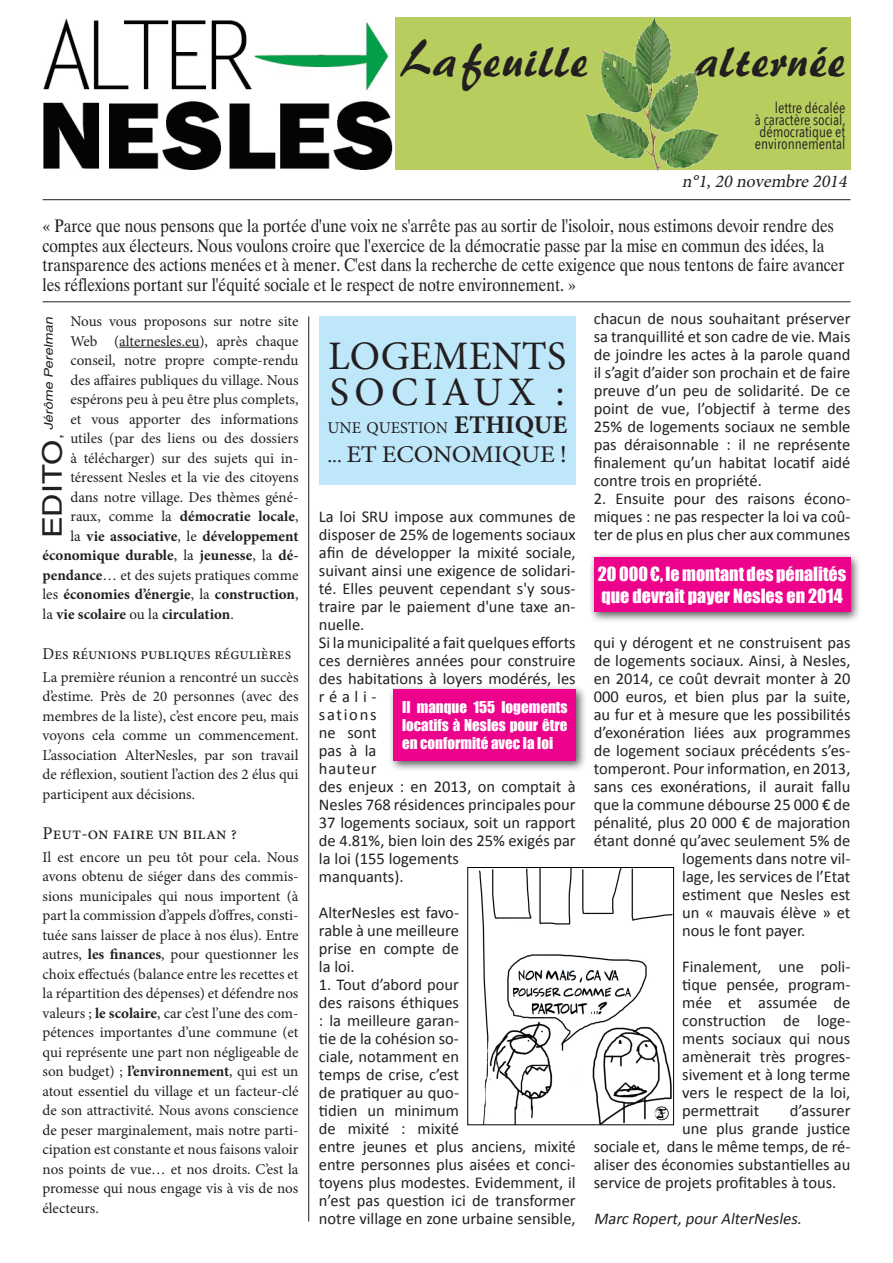
<style>
.page{position:relative;width:893px;height:1263px;background:#fff}
.page>*{position:absolute;margin:0;border:0;box-sizing:border-box;transform-origin:0 0}
.t1{font:49.5px "Brush 88";color:#231f20}
.t2{font:40.5px/36px "Minion Pro";letter-spacing:.015em;color:#231f20}
.t3{font:expanded 27px "Alpenglow";color:#231f20}
.t4{font:24px "Minion Pro";letter-spacing:-.015em;color:#231f20;scale:1.09 1}
.t5{font:18px/21.6px "Impact";color:#fff}
.t6{font:18px "Minion Pro";color:#231f20}
.t7{font:italic 18px "Minion Pro";color:#231f20}
.t8{font:16.5px/18px "Calibri";color:#231f20;text-align:justify}
.t9{font:16.5px/19.8px "Master Scholar";color:#231f20}
.t10{font:16.5px "Minion Pro";color:#231f20}
.t11{font:italic 16.5px "Calibri";color:#231f20}
.t12{font:15px/19.5px "Minion Pro";color:#231f20;text-align:justify}
.t13{font:700 15px "Minion Pro";color:#231f20}
.t14{font:15px/18px "Impact";color:#fff;text-align:justify}
.t15{font:15px/12px "Avenir Next Condensed";color:#231f20;text-align:right}
.t16{font:italic expanded 12px "Alpenglow";color:#231f20}
.s1{font-weight:400}
.s2{font-weight:700}
.s3{font-size:15px}
.s4{font-weight:700;font-size:25.5px}
.s5{font-size:19.5px}
</style>
<div class="page">
<img style="left:43px;top:18px;width:350px;height:151px">
<hr style="left:119px;top:347px;width:80px;height:1px;background:#231f20">
<div style="left:319px;top:316px;width:257px;height:169px;background:#bee7fa"></div>
<img style="left:478px;top:869px;width:194px;height:254px">
<div style="left:468px;top:867px;width:206px;height:258px;border:1px solid #000"></div>
<div style="left:395px;top:17px;width:455px;height:153px;background:#b7cd5e"></div>
<hr style="left:308px;top:316px;width:1px;height:905px;background:#231f20">
<div style="left:388px;top:684px;width:199px;height:88px;background:#231f20;opacity:.75"></div>
<div style="left:394px;top:689px;width:182px;height:72px;background:#ed028c"></div>
<div style="left:588px;top:552px;width:274px;height:71px;background:#231f20;opacity:.75"></div>
<div style="left:594px;top:557px;width:256px;height:55px;background:#ed028c"></div>
<hr style="left:43px;top:199px;width:807px;height:1px;background:#231f20">
<img style="left:585px;top:17px;width:133px;height:153px">
<hr style="left:43px;top:301px;width:807px;height:1px;background:#231f20">
<h1 class="t1" style="left:404px;top:17px;width:188px">La feuille</h1>
<h1 class="t1" style="left:697px;top:17px;width:152px">alternée</h1>
<p class="t15" style="left:755px;top:101px;width:93px">lettre décalée<br>à caractère social, démocratique et environnemental</p>
<p class="t7" style="left:682px;top:169px;width:171px">n°1,20 novembre2014</p>
<p class="t9" style="left:43px;top:214px;width:803px">« Parce que nous pensons que la portée d'une voix ne s'arrête pas au sortir de l'isoloir, nous estimons devoir rendre des comptes aux électeurs. Nous voulons croire que l'exercice de la démocratie passe par la mise en commun des idées, la transparence des actions menées et à mener. C'est dans la recherche de cette exigence que nous tentons de faire avancer les réflexions portant sur l'équité sociale et le respect de notre environnement. »</p>
<p class="t12" style="left:70px;top:312px;width:230px">Nous vous proposons sur notre site</p>
<p class="t12" style="left:70px;top:331px;width:230px">Web (alternesles.eu), après chaque</p>
<p class="t12" style="left:70px;top:351px;width:230px">conseil, notre propre compte-rendu</p>
<p class="t12" style="left:70px;top:370px;width:230px">des affaires publiques du village. Nous</p>
<p class="t12" style="left:70px;top:390px;width:230px">espérons peu à peu être plus complets,</p>
<p class="t12" style="left:70px;top:409px;width:230px">et vous apporter des informations</p>
<p class="t12" style="left:70px;top:429px;width:230px">utiles (par des liens ou des dossiers</p>
<p class="t12" style="left:70px;top:448px;width:230px">à télécharger) sur des sujets qui in-</p>
<p class="t12" style="left:70px;top:468px;width:230px">téressent Nesles et la vie des citoyens</p>
<p class="t12" style="left:70px;top:487px;width:230px">dans notre village. Des thèmes géné-</p>
<p class="t13" style="left:70px;top:506px;width:230px"><span class="s1">raux, comme la</span> démocratie locale<span class="s1">,</span></p>
<p class="t13" style="left:70px;top:525px;width:230px"><span class="s1">la</span> vie associative<span class="s1">, le</span> développement</p>
<p class="t13" style="left:43px;top:545px;width:257px">économique durable<span class="s1">, la</span> jeunesse<span class="s1">, la</span> dé-</p>
<p class="t12" style="left:43px;top:565px;width:257px"><span class="s2">pendance</span>… et des sujets pratiques comme</p>
<p class="t13" style="left:43px;top:584px;width:257px"><span class="s1">les</span> économies d’énergie<span class="s1">, la</span> construction<span class="s1">,</span></p>
<p class="t13" style="left:43px;top:603px;width:193px"><span class="s1">la</span> vie scolaire <span class="s1">ou la</span> circulation<span class="s1">.</span></p>
<p class="t10" style="left:43px;top:643px;width:250px">Des réunions publiques régulières</p>
<p class="t12" style="left:43px;top:667px;width:257px">La première réunion a rencontré un succès d’estime. Près de 20 personnes (avec des membres de la liste), c’est encore peu, mais voyons cela comme un commencement.<br>L’association AlterNesles, par son travail de réflexion, soutient l’action des 2 élus qui participent aux décisions.</p>
<p class="t6" style="left:43px;top:821px;width:196px">Peut-on faire un bilan ?</p>
<p class="t12" style="left:43px;top:847px;width:258px">Il est encore un peu tôt pour cela. Nous avons obtenu de siéger dans des commis&shy;sions municipales qui nous importent (à part la commission d’appels d’offres, consti&shy;tuée sans laisser de place à nos élus). Entre autres, <span class="s2">les finances</span>, pour questionner les choix effectués (balance entre les recettes et la répartition des dépenses) et défendre nos valeurs ; <span class="s2">le scolaire</span>, car c’est l’une des com&shy;pétences importantes d’une commune (et qui représente une part non négligeable de son budget) ; <span class="s2">l’environnement</span>, qui est un atout essentiel du village et un facteur-clé de son attractivité. Nous avons conscience de peser marginalement, mais notre parti&shy;cipation est constante et nous faisons valoir nos points de vue… et nos droits. C’est la promesse qui nous engage vis à vis de nos électeurs.</p>
<p class="t16" style="left:42px;top:430px;width:118px;rotate:-90deg">Jérôme Perelman</p>
<h3 class="t3" style="left:36px;top:538px;width:105px;rotate:-90deg">EDITO<span class="s3">,</span></h3>
<h2 class="t2" style="left:328px;top:338px;width:240px">LOGEMENTS<br>SOCIAUX :</h2>
<p class="t10" style="left:327px;top:417px;width:241px">UNE QUESTION <span class="s4">ETHIQUE</span></p>
<h3 class="t4" style="left:327px;top:438px;width:221px"><span class="s5">...</span> ET ECONOMIQUE !</h3>
<p class="t8" style="left:319px;top:507px;width:258px;text-align:left">La loi SRU impose aux communes de disposer de 25% de logements sociaux afin de développer la mixité sociale, suivant ainsi une exigence de solidari&shy;té. Elles peuvent cependant s'y sous&shy;traire par le paiement d'une taxe an&shy;nuelle.<br>Si la municipalité a fait quelques efforts ces dernières années pour construire des habitations à loyers modérés, les réali-<br>sations<br>ne sont<br>pas à la<br>hauteur<br>des enjeux : en 2013, on comptait à<br>Nesles 768 résidences principales pour<br>37 logements sociaux, soit un rapport de 4.81%, bien loin des 25% exigés par la loi (155 logements<br>manquants).</p>
<p class="t8" style="left:319px;top:903px;width:142px">AlterNesles est favo&shy;rable à une meilleure prise en compte de la loi.</p>
<p class="t8" style="left:319px;top:975px;width:258px;text-align:left">1. Tout d’abord pour<br>des raisons éthiques<br>: la meilleure garan-<br>tie de la cohésion so-<br>ciale, notamment en<br>temps de crise, c’est<br>de pratiquer au quo-<br>tidien un minimum<br>de mixité : mixité<br>entre jeunes et plus anciens, mixité entre personnes plus aisées et conci&shy;toyens plus modestes. Evidemment, il n’est pas question ici de transformer notre village en zone urbaine sensible,</p>
<p class="t14" style="left:402px;top:698px;width:167px">Il manque 155 logements locatifs à Nesles pour être en conformité avec la loi</p>
<p class="t8" style="left:594px;top:309px;width:258px">chacun de nous souhaitant préserver sa tranquillité et son cadre de vie. Mais de joindre les actes à la parole quand il s’agit d’aider son prochain et de faire preuve d’un peu de solidarité. De ce point de vue, l’objectif à terme des 25% de logements sociaux ne semble pas déraisonnable : il ne représente finalement qu’un habitat locatif aidé contre trois en propriété.</p>
<p class="t8" style="left:594px;top:489px;width:258px">2. Ensuite pour des raisons écono&shy;miques : ne pas respecter la loi va coû&shy;ter de plus en plus cher aux communes</p>
<p class="t5" style="left:598px;top:563px;width:250px">20 000 €, le montant des pénalités que devrait payer Nesles en 2014</p>
<p class="t8" style="left:594px;top:633px;width:258px">qui y dérogent et ne construisent pas</p>
<p class="t8" style="left:594px;top:651px;width:258px">de logements sociaux. Ainsi, à Nesles,</p>
<p class="t8" style="left:594px;top:669px;width:258px">en 2014, ce coût devrait monter à 20</p>
<p class="t8" style="left:594px;top:687px;width:258px">000 euros, et bien plus par la suite,</p>
<p class="t8" style="left:594px;top:705px;width:258px">au fur et à mesure que les possibilités</p>
<p class="t8" style="left:594px;top:723px;width:258px">d’exonération liées aux programmes</p>
<p class="t8" style="left:594px;top:741px;width:258px">de logement sociaux précédents s’es-</p>
<p class="t8" style="left:594px;top:759px;width:258px">tomperont. Pour information, en 2013,</p>
<p class="t8" style="left:594px;top:777px;width:258px">sans ces exonérations, il aurait fallu</p>
<p class="t8" style="left:594px;top:795px;width:258px">que la commune débourse 25 000 € de</p>
<p class="t8" style="left:594px;top:813px;width:258px">pénalité, plus 20 000 € de majoration</p>
<p class="t8" style="left:594px;top:831px;width:258px">étant donné qu’avec seulement 5% de</p>
<p class="t8" style="left:682px;top:849px;width:170px">logements dans notre vil-</p>
<p class="t8" style="left:682px;top:867px;width:170px">lage, les services de l’Etat</p>
<p class="t8" style="left:682px;top:885px;width:170px">estiment que Nesles est</p>
<p class="t8" style="left:682px;top:903px;width:170px">un « mauvais élève » et</p>
<p class="t8" style="left:682px;top:921px;width:125px">nous le font payer.</p>
<p class="t8" style="left:682px;top:957px;width:170px">Finalement, une poli&shy;tique pensée, program&shy;mée et assumée de construction de loge&shy;ments sociaux qui nous amènerait très progres&shy;sivement et à long terme vers le respect de la loi, permettrait</p>
<p class="t8" style="left:790px;top:1101px;width:62px">d’assurer</p>
<p class="t8" style="left:682px;top:1119px;width:170px">une plus grande justice</p>
<p class="t8" style="left:594px;top:1137px;width:258px">sociale et, dans le même temps, de ré-</p>
<p class="t8" style="left:594px;top:1155px;width:258px">aliser des économies substantielles au</p>
<p class="t8" style="left:594px;top:1173px;width:244px">service de projets profitables à tous.</p>
<p class="t11" style="left:594px;top:1208px;width:212px">Marc Ropert,pourAlterNesles.</p>
</div>
